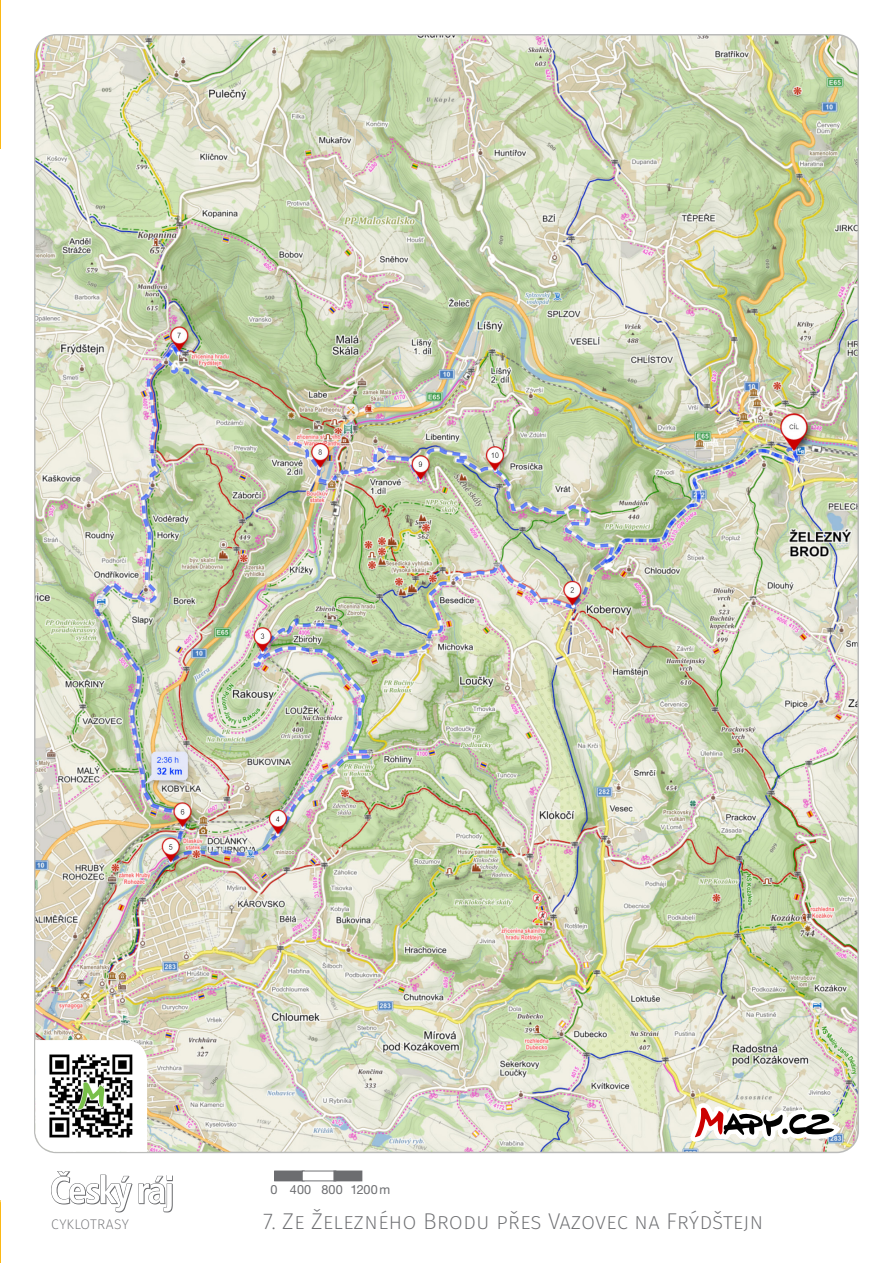
<style>
.page{position:relative;width:893px;height:1263px;background:#fff}
.page>*{position:absolute;margin:0;border:0;box-sizing:border-box;transform-origin:0 0}
.t1{font:200 22.8px "Fira Sans";color:#6c6d70}
.t2{font:200 13.95px "Fira Sans";letter-spacing:.015em;color:#6c6d70}
.t3{font:12.6px "Helvetica Neue LT Pro";letter-spacing:.01em;color:#6c6d70}
</style>
<div class="page">
<img style="left:37px;top:37px;width:819px;height:1113px">
<div style="left:275px;top:1171px;width:29px;height:10px;background:#6c6d70"></div>
<div style="left:302px;top:1171px;width:34px;height:10px;border:1px solid #6c6d70"></div>
<div style="left:334px;top:1171px;width:28px;height:10px;background:#6c6d70"></div>
<hr style="left:0;top:0;width:1px;height:149px;background:#fcb814">
<hr style="left:0;top:1201px;width:1px;height:62px;background:#fcb814">
<svg style="left:51px;top:1171px;width:122px;height:41px"></svg>
<svg style="left:35px;top:1040px;width:112px;height:112px"></svg>
<img style="left:39px;top:1043px;width:105px;height:105px">
<svg style="left:691px;top:1103px;width:150px;height:38px"></svg>
<p class="t3" style="left:271px;top:1182px;width:9px">0</p>
<p class="t3" style="left:290px;top:1182px;width:23px">400</p>
<p class="t3" style="left:321px;top:1182px;width:23px">800</p>
<p class="t3" style="left:350px;top:1182px;width:41px">1200m</p>
<p class="t2" style="left:51px;top:1215px;width:79px">CYKLOTRASY</p>
<p class="t1" style="left:263px;top:1205px;width:502px">7. Ze Železného Brodu přes Vazovec na Frýdštejn</p>
</div>
